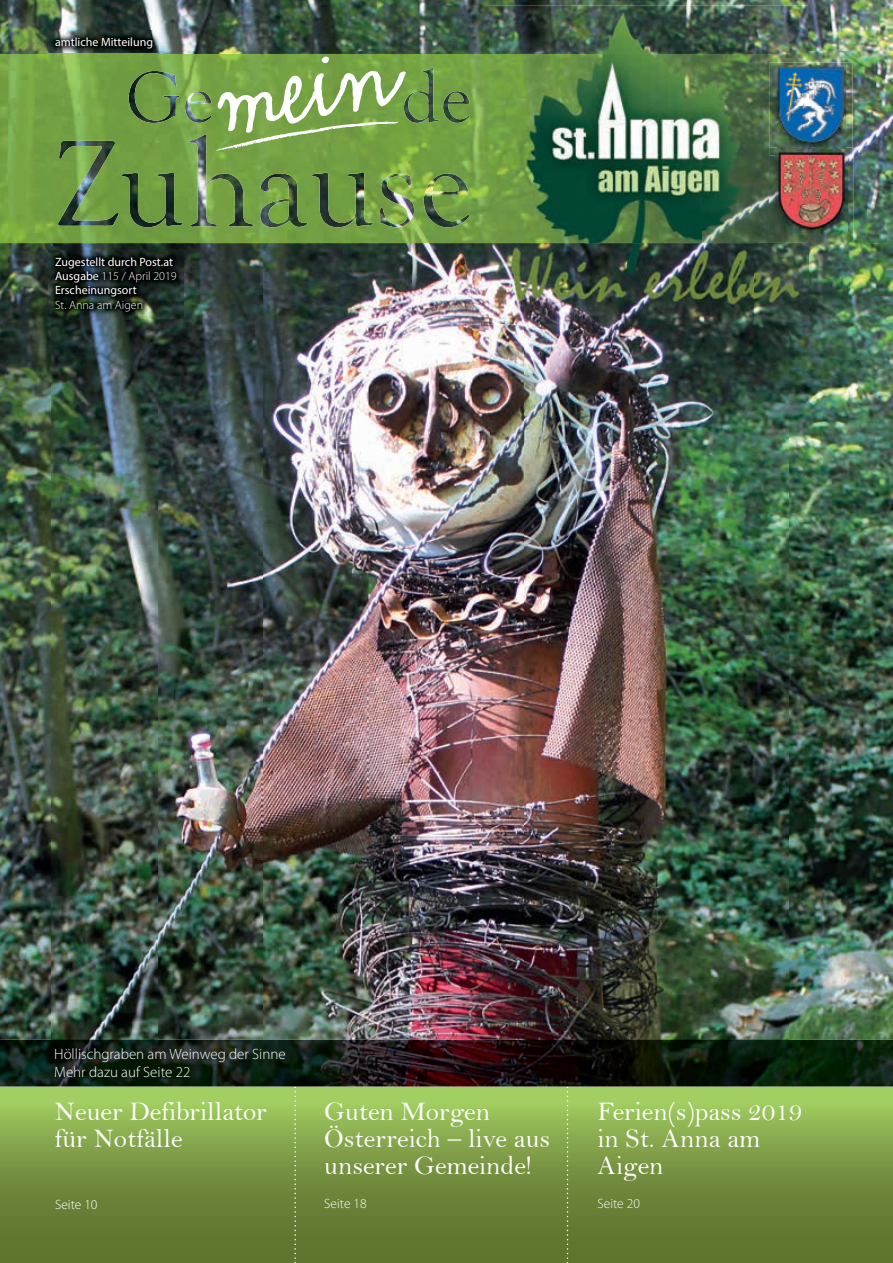
<style>
.page{position:relative;width:893px;height:1263px;background:#fff}
.page>*{position:absolute;margin:0;border:0;box-sizing:border-box;transform-origin:0 0}
.t1{font:27px/27px "Bell";color:#fff}
.t2{font:300 15px/18px "Myriad Pro";color:#fff}
.t3{font:300 13.5px "Myriad Pro";color:#fff}
.t4{font:12px/14.4px "Myriad Pro";color:#fff}
.t5{font:300 12px "Myriad Pro";color:#fff}
.s1{font-weight:300}
</style>
<div class="page">
<img style="left:0;top:0;width:893px;height:51px">
<img style="left:0;top:51px;width:49px;height:3px">
<img style="left:262px;top:51px;width:227px;height:3px">
<img style="left:808px;top:51px;width:85px;height:50px">
<img style="left:53px;top:243px;width:52px;height:7px">
<img style="left:368px;top:243px;width:104px;height:797px">
<img style="left:262px;top:243px;width:106px;height:797px">
<img style="left:0;top:243px;width:53px;height:797px">
<img style="left:472px;top:243px;width:53px;height:797px">
<img style="left:789px;top:243px;width:104px;height:797px">
<img style="left:158px;top:259px;width:105px;height:781px">
<img style="left:52px;top:318px;width:106px;height:722px">
<img style="left:525px;top:324px;width:264px;height:716px">
<svg style="left:0;top:1087px;width:893px;height:176px;background:#799743"></svg>
<img style="left:0;top:54px;width:808px;height:189px">
<img style="left:841px;top:101px;width:52px;height:142px">
<img style="left:808px;top:242px;width:33px;height:1px">
<svg style="left:214px;top:57px;width:192px;height:94px"></svg>
<img style="left:769px;top:62px;width:84px;height:180px">
<img style="left:775px;top:156px;width:72px;height:76px">
<img style="left:770px;top:147px;width:83px;height:9px">
<img style="left:777px;top:66px;width:68px;height:82px">
<img style="left:49px;top:250px;width:134px;height:68px">
<img style="left:49px;top:30px;width:110px;height:25px">
<img style="left:489px;top:5px;width:319px;height:49px">
<img style="left:489px;top:243px;width:319px;height:81px">
<img style="left:0;top:1040px;width:893px;height:47px">
<svg style="left:294px;top:1086px;width:2px;height:177px"></svg>
<svg style="left:567px;top:1086px;width:1px;height:177px"></svg>
<p class="t4" style="left:55px;top:35px;width:100px">amtliche Mitteilung</p>
<p class="t4" style="left:55px;top:254px;width:123px">Zugestellt durch Post.at<br>Ausgabe <span class="s1">115 / April 2019<br></span>Erscheinungsort</p>
<p class="t5" style="left:55px;top:298px;width:90px">St. Anna am Aigen</p>
<p class="t2" style="left:54px;top:1045px;width:233px">Höllischgraben am Weinweg der Sinne<br>Mehr dazu auf Seite 22</p>
<p class="t1" style="left:55px;top:1098px;width:213px">Neuer Defibrillator für Notfälle</p>
<p class="t3" style="left:55px;top:1197px;width:44px">Seite 10</p>
<p class="t1" style="left:324px;top:1098px;width:227px">Guten Morgen<br>Österreich – live aus unserer Gemeinde!</p>
<p class="t3" style="left:324px;top:1196px;width:44px">Seite 18</p>
<p class="t1" style="left:597px;top:1098px;width:206px">Ferien(s)pass 2019 in St. Anna am<br>Aigen</p>
<p class="t3" style="left:597px;top:1196px;width:44px">Seite 20</p>
</div>
